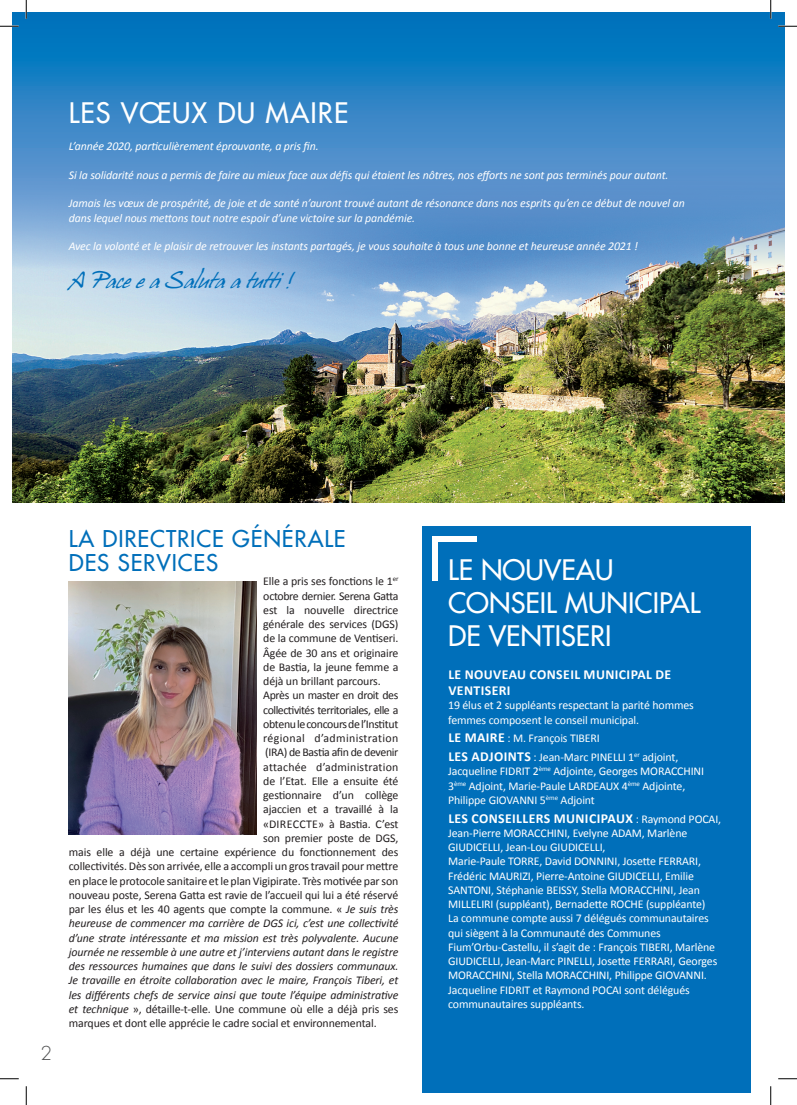
<style>
.page{position:relative;width:797px;height:1105px;background:#fff}
.page>*{position:absolute;margin:0;border:0;box-sizing:border-box;transform-origin:0 0}
.t1{font:27.5px/33px "Futura";letter-spacing:.195em;color:#fff}
.t2{font:22.5px/23.8px "Futura";letter-spacing:.23em;color:#006fba}
.t3{font:20px "Hans Hand";letter-spacing:-.01em;color:#006fba}
.t4{font:300 18.75px "Futura";color:#4e4f50}
.t5{font:700 13.75px/16.5px "Calibri";letter-spacing:.03em;color:#fff}
.t6{font:11.88px/14.2px "Calibri";letter-spacing:-.01em;color:#231f20}
.t7{font:11.88px/14.2px "Calibri";letter-spacing:-.01em;color:#fff}
.t8{font:italic 11.88px/14.2px "Calibri";letter-spacing:-.01em;color:#fff}
.t9{font:italic 11.88px "Calibri";letter-spacing:-.01em;color:#231f20}
.s1{font-style:italic}
.s2{font-weight:700;font-size:13.75px}
.s3{font-weight:400;font-size:11.88px}
</style>
<div class="page">
<svg style="left:12px;top:12px;width:773px;height:139px;background:#1e7fc2"></svg>
<img style="left:12px;top:151px;width:773px;height:351px">
<div style="left:422px;top:526px;width:329px;height:567px;background:#006fba"></div>
<img style="left:69px;top:581px;width:187px;height:253px">
<div style="left:432px;top:536px;width:44px;height:6px;background:#fff"></div>
<div style="left:432px;top:536px;width:6px;height:45px;background:#fff"></div>
<svg style="left:0;top:25px;width:19px;height:2px"></svg>
<svg style="left:778px;top:25px;width:19px;height:2px"></svg>
<svg style="left:0;top:1078px;width:19px;height:1px"></svg>
<svg style="left:778px;top:1078px;width:19px;height:1px"></svg>
<svg style="left:25px;top:0;width:2px;height:19px"></svg>
<svg style="left:25px;top:1086px;width:2px;height:19px"></svg>
<svg style="left:770px;top:0;width:1px;height:19px"></svg>
<svg style="left:770px;top:1086px;width:1px;height:19px"></svg>
<h1 class="t1" style="left:69px;top:96px;width:281px">LES VŒUX DU MAIRE</h1>
<p class="t8" style="left:69px;top:139px;width:251px">L’année 2020, particulièrement éprouvante, a pris fin.</p>
<p class="t8" style="left:69px;top:167px;width:601px">Si la solidarité nous a permis de faire au mieux face aux défis qui étaient les nôtres, nos efforts ne sont pas terminés pour autant.</p>
<p class="t8" style="left:69px;top:196px;width:617px">Jamais les vœux de prospérité, de joie et de santé n’auront trouvé autant de résonance dans nos esprits qu’en ce début de nouvel an dans lequel nous mettons tout notre espoir d’une victoire sur la pandémie.</p>
<p class="t8" style="left:69px;top:239px;width:571px">Avec la volonté et le plaisir de retrouver les instants partagés, je vous souhaite à tous une bonne et heureuse année 2021 !</p>
<h3 class="t3" style="left:69px;top:270px;width:226px">A Pace e a Saluta a tutti !</h3>
<h3 class="t4" style="left:40px;top:1041px;width:13px">2</h3>
<h2 class="t2" style="left:69px;top:527px;width:278px">LA DIRECTRICE GÉNÉRALE<br>DES SERVICES</h2>
<p class="t6" style="left:263px;top:574px;width:137px">Elle a pris ses fonctions le 1<sup>er </sup>octobre dernier. Serena Gatta est la nouvelle directrice générale des services (DGS) de la commune de Ventiseri.<br>Âgée de 30 ans et originaire de Bastia, la jeune femme a déjà un brillant parcours.<br>Après un master en droit des collectivités territoriales, elle a obtenu le concours de l’Institut régional d’administration (IRA) de Bastia afin de devenir attachée d’administration de l’Etat. Elle a ensuite été gestionnaire d’un collège ajaccien et a travaillé à la «Direccte</p>
<p class="t6" style="left:318px;top:816px;width:82px">» à Bastia. C’est</p>
<p class="t6" style="left:263px;top:831px;width:137px">son premier poste de DGS,</p>
<p class="t6" style="left:69px;top:845px;width:331px">mais elle a déjà une certaine expérience du fonctionnement des</p>
<p class="t6" style="left:69px;top:859px;width:331px">collectivités. Dès son arrivée, elle a accompli un gros travail pour mettre</p>
<p class="t6" style="left:69px;top:873px;width:331px">en place le protocole sanitaire et le plan Vigipirate. Très motivée par son</p>
<p class="t6" style="left:69px;top:888px;width:331px">nouveau poste, Serena Gatta est ravie de l’accueil qui lui a été réservé</p>
<p class="t6" style="left:69px;top:902px;width:331px">par les élus et les 40 agents que compte la commune. « <span class="s1">Je suis très</span></p>
<p class="t9" style="left:69px;top:916px;width:331px">heureuse de commencer ma carrière de DGS ici, c’est une collectivité</p>
<p class="t9" style="left:69px;top:930px;width:331px">d’une strate intéressante et ma mission est très polyvalente. Aucune</p>
<p class="t9" style="left:69px;top:944px;width:331px">journée ne ressemble à une autre et j’interviens autant dans le registre</p>
<p class="t9" style="left:69px;top:959px;width:331px">des ressources humaines que dans le suivi des dossiers communaux.</p>
<p class="t9" style="left:69px;top:973px;width:331px">Je travaille en étroite collaboration avec le maire, François Tiberi, et</p>
<p class="t9" style="left:69px;top:987px;width:331px">les différents chefs de service ainsi que toute l’équipe administrative</p>
<p class="t6" style="left:69px;top:1002px;width:331px"><span class="s1">et technique</span> », détaille-t-elle. Une commune où elle a déjà pris ses</p>
<p class="t6" style="left:69px;top:1016px;width:309px">marques et dont elle apprécie le cadre social et environnemental.</p>
<h1 class="t1" style="left:448px;top:553px;width:226px">LE NOUVEAU<br>CONSEIL MUNICIPAL<br>DE VENTISERI</h1>
<p class="t5" style="left:448px;top:665px;width:224px">LE NOUVEAU CONSEIL MUNICIPAL DE<br>VENTISERI</p>
<p class="t7" style="left:448px;top:698px;width:247px">19 élus et 2 suppléants respectant la parité hommes femmes composent le conseil municipal.</p>
<p class="t7" style="left:448px;top:729px;width:231px;line-height:18.8px"><span class="s2">LE MAIRE</span> : M. François TIBERI<br><span class="s2">LES ADJOINTS</span> : Jean-Marc PINELLI 1<sup>er</sup> adjoint,</p>
<p class="t7" style="left:448px;top:764px;width:257px">Jacqueline FIDRIT 2<sup>ème</sup> Adjointe, Georges MORACCHINI<br>3<sup>ème</sup> Adjoint, Marie-Paule LARDEAUX 4<sup>ème</sup> Adjointe,<br>Philippe GIOVANNI 5<sup>ème</sup> Adjoint</p>
<p class="t5" style="left:448px;top:809px;width:274px">LES CONSEILLERS MUNICIPAUX <span class="s3">: Raymond POCAI,</span></p>
<p class="t7" style="left:448px;top:826px;width:271px">Jean-Pierre MORACCHINI, Evelyne ADAM, Marlène GIUDICELLI, Jean-Lou GIUDICELLI,<br>Marie-Paule TORRE, David DONNINI, Josette FERRARI, Frédéric MAURIZI, Pierre-Antoine GIUDICELLI, Emilie SANTONI, Stéphanie BEISSY, Stella MORACCHINI, Jean MILLELIRI (suppléant), Bernadette ROCHE (suppléante)<br>La commune compte aussi 7 délégués communautaires qui siègent à la Communauté des Communes Fium’Orbu-Castellu, il s’agit de : François TIBERI, Marlène GIUDICELLI, Jean-Marc PINELLI, Josette FERRARI, Georges MORACCHINI, Stella MORACCHINI, Philippe GIOVANNI.<br>Jacqueline FIDRIT et Raymond POCAI sont délégués communautaires suppléants.</p>
</div>
